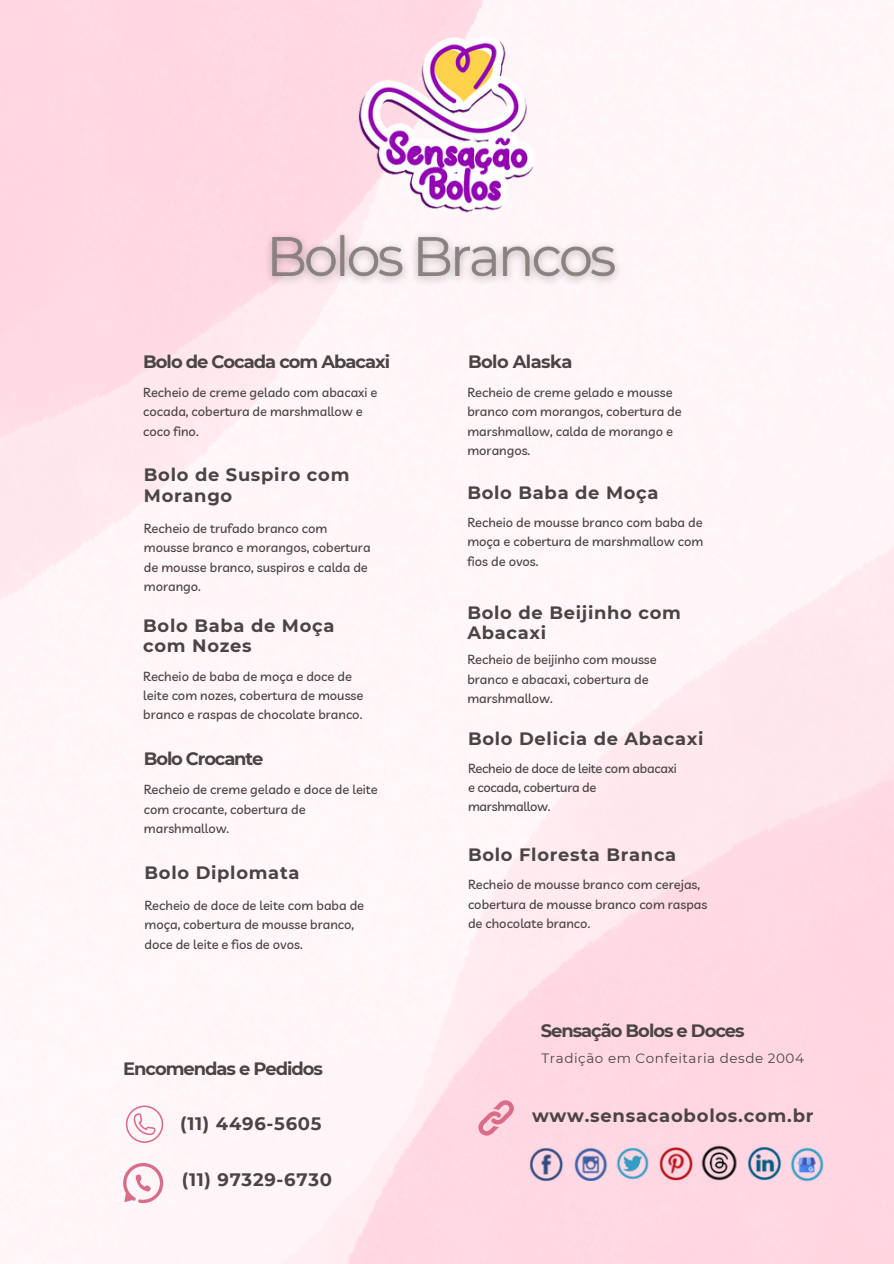
<style>
.page{position:relative;width:894px;height:1264px;background:#fff}
.page>*{position:absolute;margin:0;border:0;box-sizing:border-box;transform-origin:0 0}
.t1{font:700 18px "Montserrat";letter-spacing:.04em;color:#4b4444}
.t2{font:700 17.85px/20.2px "Montserrat";letter-spacing:.04em;color:#4b4444}
.t3{font:700 17.85px "Montserrat";letter-spacing:-.055em;color:#4b4444}
.t4{font:700 17.85px "Montserrat";letter-spacing:-.065em;color:#4b4444}
.t5{font:700 17.85px "Montserrat";letter-spacing:-.03em;color:#4b4444}
.t6{font:13.5px "Montserrat";letter-spacing:.04em;color:#4b4444}
.t7{font:500 12.9px/19.2px "Livvic";color:#4b4444}
.t8{font:500 12.9px/19.2px "Livvic";letter-spacing:-.02em;color:#4b4444}
</style>
<div class="page">
<img style="left:0;top:0;width:893px;height:1263px">
<svg style="left:123px;top:1162px;width:40px;height:42px"></svg>
<svg style="left:126px;top:1105px;width:37px;height:37px"></svg>
<svg style="left:478px;top:1100px;width:35px;height:35px"></svg>
<img style="left:526px;top:1147px;width:40px;height:33px">
<img style="left:574px;top:1146px;width:34px;height:34px">
<img style="left:613px;top:1147px;width:38px;height:32px">
<img style="left:656px;top:1146px;width:40px;height:34px">
<img style="left:744px;top:1146px;width:39px;height:34px">
<img style="left:787px;top:1147px;width:39px;height:34px">
<img style="left:698px;top:1145px;width:42px;height:35px">
<img style="left:357px;top:32px;width:179px;height:181px">
<img style="left:258px;top:222px;width:370px;height:70px">
<h2 class="t3" style="left:143px;top:351px;width:248px">Bolo de Cocada com Abacaxi</h2>
<h3 class="t7" style="left:143px;top:382px;width:236px">Recheio de creme gelado com abacaxi e cocada, cobertura de marshmallow e coco fino.</h3>
<h2 class="t2" style="left:144px;top:465px;width:207px">Bolo de Suspiro com<br>Morango</h2>
<h3 class="t7" style="left:144px;top:518px;width:228px">Recheio de trufado branco com mousse branco e morangos, cobertura de mousse branco, suspiros e calda de morango.</h3>
<h2 class="t2" style="left:143px;top:615px;width:193px">Bolo Baba de Moça com Nozes</h2>
<h3 class="t7" style="left:143px;top:666px;width:221px">Recheio de baba de moça e doce de leite com nozes, cobertura de mousse branco e raspas de chocolate branco.</h3>
<h2 class="t4" style="left:144px;top:748px;width:121px">Bolo Crocante</h2>
<h3 class="t7" style="left:144px;top:779px;width:235px">Recheio de creme gelado e doce de leite com crocante, cobertura de marshmallow.</h3>
<h2 class="t2" style="left:144px;top:862px;width:156px">Bolo Diplomata</h2>
<p class="t7" style="left:144px;top:895px;width:221px">Recheio de doce de leite com baba de moça, cobertura de mousse branco, doce de leite e fios de ovos.</p>
<p class="t3" style="left:123px;top:1058px;width:201px">Encomendas e Pedidos</p>
<h2 class="t1" style="left:180px;top:1112px;width:143px">(11) 4496-5605</h2>
<p class="t1" style="left:182px;top:1168px;width:151px">(11) 97329-6730</p>
<h2 class="t5" style="left:468px;top:351px;width:106px">Bolo Alaska</h2>
<h3 class="t7" style="left:467px;top:382px;width:216px">Recheio de creme gelado e mousse branco com morangos, cobertura de marshmallow, calda de morango e morangos.</h3>
<h2 class="t2" style="left:467px;top:482px;width:193px">Bolo Baba de Moça</h2>
<h3 class="t7" style="left:467px;top:512px;width:237px;text-align:justify">Recheio de mousse branco com baba de moça e cobertura de marshmallow com fios de ovos.</h3>
<h2 class="t2" style="left:467px;top:602px;width:215px">Bolo de Beijinho com<br>Abacaxi</h2>
<h3 class="t7" style="left:467px;top:650px;width:191px">Recheio de beijinho com mousse branco e abacaxi, cobertura de marshmallow.</h3>
<h2 class="t2" style="left:468px;top:728px;width:237px">Bolo Delicia de Abacaxi</h2>
<p class="t8" style="left:468px;top:758px;width:210px">Recheio de doce de leite com abacaxi e cocada, cobertura de marshmallow.</p>
<p class="t2" style="left:468px;top:844px;width:210px">Bolo Floresta Branca</p>
<h2 class="t7" style="left:468px;top:874px;width:241px">Recheio de mousse branco com cerejas, cobertura de mousse branco com raspas de chocolate branco.</h2>
<p class="t3" style="left:540px;top:1019px;width:205px">Sensação Bolos e Doces</p>
<p class="t6" style="left:541px;top:1050px;width:264px">Tradição em Confeitaria desde 2004</p>
<p class="t1" style="left:532px;top:1104px;width:283px">www.sensacaobolos.com.br</p>
</div>
